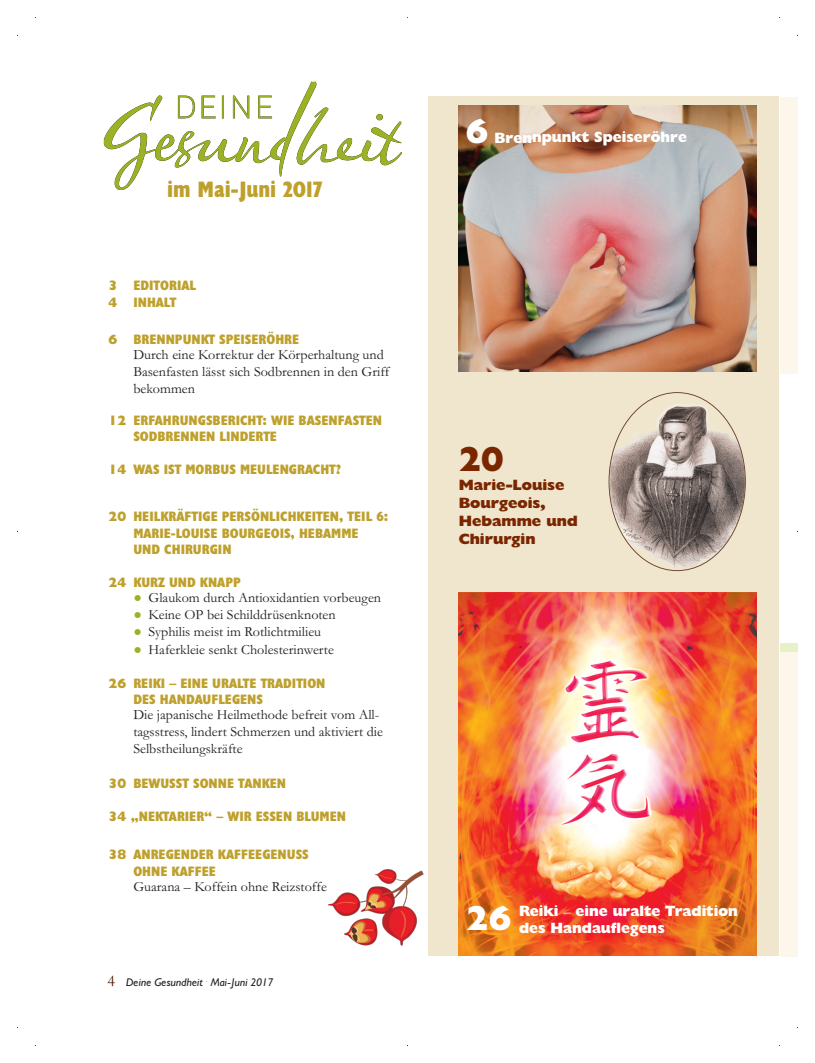
<style>
.page{position:relative;width:815px;height:1063px;background:#fff}
.page>*{position:absolute;margin:0;border:0;box-sizing:border-box;transform-origin:0 0}
.t1{font:800 35px "Humanist 521 BT";color:#fff}
.t2{font:800 35px "Humanist 521 BT";color:#7a2600}
.t3{font:700 condensed 22.5px "Humanist 521 BT Xtra";color:#bea02c}
.t4{font:800 15px/17.5px "Humanist 521 BT";color:#fff}
.t5{font:800 15px/18px "Humanist 521 BT";color:#7a2600;scale:1.05 1}
.t6{font:14.12px/17px "Garamond";color:#231f20}
.t7{font:700 condensed 13.75px/16.5px "Humanist 521 BT Xtra";color:#bea02c}
.t8{font:italic 11.25px "Humanist 521 BT";color:#231f20}
.s1{font-family:"Humanist 521 BT";font-weight:800;font-stretch:normal}
.s2{color:#9cb226}
.s3{font-family:"Garamond";font-style:normal;font-size:16.25px;color:#52220c}
.s4{font-family:"Garamond";font-weight:400}
</style>
<div class="page">
<img style="left:328px;top:869px;width:96px;height:77px">
<img style="left:103px;top:81px;width:299px;height:109px">
<div style="left:145px;top:177px;width:271px;height:37px;background:#fff"></div>
<div style="left:429px;top:97px;width:350px;height:859px;background:#efe6cd"></div>
<img style="left:459px;top:106px;width:297px;height:265px">
<img style="left:459px;top:592px;width:297px;height:364px">
<svg style="left:609px;top:392px;width:137px;height:179px"></svg>
<div style="left:780px;top:97px;width:17px;height:276px;background:#fdf6ea"></div>
<div style="left:780px;top:644px;width:17px;height:312px;background:#fdf6ea"></div>
<div style="left:780px;top:644px;width:17px;height:7px;background:#e8f0c7"></div>
<hr style="left:390px;top:18px;width:35px;height:1px;background:#000">
<hr style="left:390px;top:1054px;width:35px;height:1px;background:#000">
<hr style="left:18px;top:514px;width:1px;height:35px;background:#000">
<hr style="left:806px;top:514px;width:1px;height:35px;background:#000">
<h2 class="t3" style="left:167px;top:175px;width:156px">im Mai-Juni 2017</h2>
<p class="t7" style="left:109px;top:277px;width:89px"><span class="s1">3</span> EDITORIAL<br><span class="s1">4</span> INHALT</p>
<p class="t7" style="left:109px;top:331px;width:192px"><span class="s1">6</span> BRENNPUNKT SPEISERÖHRE</p>
<p class="t6" style="left:133px;top:346px;width:258px">Durch eine Korrektur der Körperhaltung und<br>Basenfasten lässt sich Sodbrennen in den Griff bekommen</p>
<p class="t7" style="left:133px;top:411px;width:250px;text-indent:-25px"><span class="s1">12</span> ERFAHRUNGSBERICHT: WIE BASENFASTEN<br>SODBRENNEN LINDERTE</p>
<p class="t7" style="left:109px;top:461px;width:234px"><span class="s1">14</span> WAS IST MORBUS MEULENGRACHT?</p>
<p class="t7" style="left:133px;top:508px;width:256px;text-indent:-25px"><span class="s1">20</span> HEILKRÄFTIGE PERSÖNLICHKEITEN, TEIL 6:<br>MARIE-LOUISE BOURGEOIS, HEBAMME<br>UND CHIRURGIN</p>
<p class="t7" style="left:109px;top:574px;width:134px"><span class="s1">24</span> KURZ UND KNAPP</p>
<p class="t6" style="left:133px;top:589px;width:249px"><span class="s2">●</span> Glaukom durch Antioxidantien vorbeugen</p>
<p class="t6" style="left:133px;top:606px;width:204px"><span class="s2">●</span> Keine OP bei Schilddrüsenknoten</p>
<p class="t6" style="left:133px;top:623px;width:189px"><span class="s2">●</span> Syphilis meist im Rotlichtmilieu</p>
<p class="t6" style="left:133px;top:641px;width:202px"><span class="s2">●</span> Haferkleie senkt Cholesterinwerte</p>
<p class="t7" style="left:133px;top:674px;width:194px;text-indent:-25px"><span class="s1">26</span> REIKI – EINE URALTE TRADITION<br>DES HANDAUFLEGENS</p>
<p class="t6" style="left:133px;top:706px;width:251px">Die japanische Heilmethode befreit vom All&shy;tagsstress, lindert Schmerzen und aktiviert die<br>Selbstheilungskräfte</p>
<p class="t7" style="left:109px;top:775px;width:179px"><span class="s1">30</span> BEWUSST SONNE TANKEN</p>
<p class="t7" style="left:109px;top:808px;width:239px"><span class="s1">34</span> „NEKTARIER“ – WIR ESSEN BLUMEN</p>
<p class="t7" style="left:133px;top:846px;width:177px;text-indent:-25px"><span class="s1">38</span> ANREGENDER KAFFEEGENUSS<br>OHNE KAFFEE</p>
<p class="t6" style="left:133px;top:878px;width:195px">Guarana – Koffein ohne Reizstoffe</p>
<p class="t8" style="left:107px;top:975px;width:167px"><span class="s3">4</span> Deine Gesundheit <sup>.</sup> Mai-Juni 2017</p>
<h1 class="t1" style="left:466px;top:110px;width:24px">6</h1>
<p class="t4" style="left:495px;top:128px;width:194px">Brennpunkt Speiseröhre</p>
<h1 class="t2" style="left:459px;top:437px;width:47px">20</h1>
<p class="t5" style="left:459px;top:476px;width:115px">Marie-Louise<br>Bourgeois,<br>Hebamme und<br>Chirurgin</p>
<h1 class="t1" style="left:466px;top:897px;width:47px">26</h1>
<p class="t4" style="left:519px;top:902px;width:220px">Reiki <span class="s4">–</span> eine uralte Tradition des Handauflegens</p>
</div>
